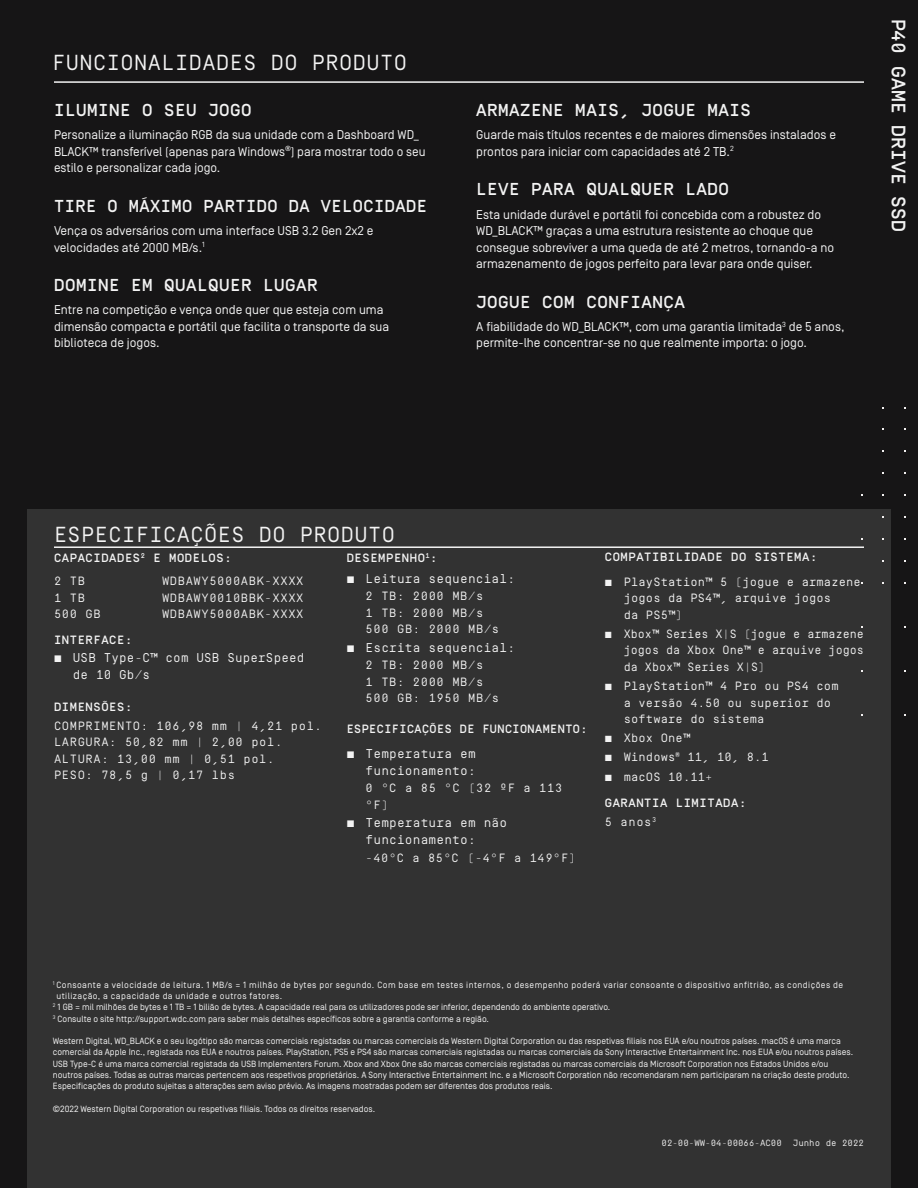
<style>
.page{position:relative;width:918px;height:1188px;background:#161516}
.page>*{position:absolute;margin:0;border:0;box-sizing:border-box;transform-origin:0 0}
.t1{font:21.75px "Simplon Mono";letter-spacing:.02em;color:#f3f3f3}
.t2{font:500 19.5px "Simplon Mono";color:#f3f3f3}
.t3{font:500 17.25px "Simplon Mono";letter-spacing:.03em;color:#f3f3f3}
.t4{font:12.75px/16.5px "Simplon Norm";color:#f3f3f3}
.t5{font:12.75px/16.6px "Simplon Mono";letter-spacing:.01em;color:#f3f3f3}
.t6{font:12px/16.5px "Simplon Mono";letter-spacing:.01em;color:#f3f3f3}
.t7{font:12px/16.5px "Simplon Mono";letter-spacing:.05em;color:#f3f3f3}
.t8{font:500 12px/23px "Simplon Mono";letter-spacing:.05em;color:#f3f3f3}
.t9{font:9px/11.2px "Simplon Norm";color:#f3f3f3}
.t10{font:9px "Simplon Norm";letter-spacing:.05em;color:#f3f3f3}
.t11{font:9px "Simplon Mono";color:#f3f3f3}
.s1{font-weight:400}
</style>
<div class="page">
<div style="left:27px;top:510px;width:864px;height:678px;background:#323232"></div>
<hr style="left:54px;top:81px;width:810px;height:2px;background:#f3f3f3">
<hr style="left:54px;top:546px;width:810px;height:2px;background:#f3f3f3">
<h1 class="t1" style="left:52px;top:51px;width:356px">FUNCIONALIDADES DO PRODUTO</h1>
<h3 class="t3" style="left:54px;top:101px;width:199px">ILUMINE O SEU JOGO</h3>
<h3 class="t4" style="left:54px;top:127px;width:373px">Personalize a iluminação RGB da sua unidade com a Dashboard WD_<br>BLACK™ transferível (apenas para Windows<sup>®</sup>) para mostrar todo o seu estilo e personalizar cada jogo.</h3>
<h3 class="t3" style="left:54px;top:197px;width:375px">TIRE O MÁXIMO PARTIDO DA VELOCIDADE</h3>
<h3 class="t4" style="left:54px;top:223px;width:321px">Vença os adversários com uma interface USB 3.2 Gen 2x2 e velocidades até 2000 MB/s.<sup>1</sup></h3>
<h3 class="t3" style="left:54px;top:276px;width:265px">DOMINE EM QUALQUER LUGAR</h3>
<h3 class="t4" style="left:54px;top:302px;width:337px">Entre na competição e vença onde quer que esteja com uma dimensão compacta e portátil que facilita o transporte da sua biblioteca de jogos.</h3>
<h3 class="t3" style="left:476px;top:101px;width:276px">ARMAZENE MAIS, JOGUE MAIS</h3>
<h3 class="t4" style="left:476px;top:127px;width:361px">Guarde mais títulos recentes e de maiores dimensões instalados e prontos para iniciar com capacidades até 2 TB.<sup>2</sup></h3>
<h3 class="t3" style="left:476px;top:180px;width:254px">LEVE PARA QUALQUER LADO</h3>
<p class="t4" style="left:476px;top:206px;width:359px">Esta unidade durável e portátil foi concebida com a robustez do WD_BLACK™ graças a uma estrutura resistente ao choque que consegue sobreviver a uma queda de até 2 metros, tornando-a no armazenamento de jogos perfeito para levar para onde quiser.</p>
<h3 class="t3" style="left:476px;top:292px;width:210px">JOGUE COM CONFIANÇA</h3>
<h3 class="t4" style="left:476px;top:319px;width:370px">A fiabilidade do WD_BLACK™, com uma garantia limitada<sup>3</sup> de 5 anos, permite-lhe concentrar-se no que realmente importa: o jogo.</h3>
<h2 class="t2" style="left:909px;top:19px;width:215px;rotate:90deg">P40 GAME DRIVE SSD</h2>
<h1 class="t1" style="left:54px;top:523px;width:343px">ESPECIFICAÇÕES DO PRODUTO</h1>
<h3 class="t8" style="left:54px;top:547px;width:179px">CAPACIDADES<sup>2</sup> E MODELOS:<br><span class="s1">2 TB</span></h3>
<h3 class="t7" style="left:162px;top:573px;width:143px">WDBAWY5000ABK-XXXX</h3>
<h3 class="t6" style="left:54px;top:590px;width:32px">1 TB</h3>
<h3 class="t7" style="left:162px;top:590px;width:143px">WDBAWY0010BBK-XXXX</h3>
<h3 class="t6" style="left:54px;top:606px;width:48px">500 GB</h3>
<h3 class="t7" style="left:162px;top:606px;width:143px">WDBAWY5000ABK-XXXX</h3>
<h3 class="t8" style="left:54px;top:628px;width:80px">INTERFACE:</h3>
<h3 class="t5" style="left:73px;top:650px;width:233px;text-indent:-19px">■ USB Type-C™ com USB SuperSpeed de 10 Gb/s</h3>
<h3 class="t8" style="left:54px;top:696px;width:80px">DIMENSÕES:</h3>
<h3 class="t7" style="left:54px;top:717px;width:269px">COMPRIMENTO: 106,98 mm | 4,21 pol.<br>LARGURA: 50,82 mm | 2,00 pol.<br>ALTURA: 13,00 mm | 0,51 pol.<br>PESO: 78,5 g | 0,17 lbs</h3>
<h3 class="t8" style="left:347px;top:547px;width:92px">DESEMPENHO<sup>1</sup>:</h3>
<h3 class="t5" style="left:347px;top:570px;width:170px">■ Leitura sequencial:</h3>
<h3 class="t7" style="left:366px;top:588px;width:135px">2 TB: 2000 MB/s<br>1 TB: 2000 MB/s<br>500 GB: 2000 MB/s</h3>
<h3 class="t5" style="left:347px;top:639px;width:170px">■ Escrita sequencial:</h3>
<h3 class="t7" style="left:366px;top:657px;width:135px">2 TB: 2000 MB/s<br>1 TB: 2000 MB/s<br>500 GB: 1950 MB/s</h3>
<h3 class="t8" style="left:347px;top:718px;width:242px">ESPECIFICAÇÕES DE FUNCIONAMENTO:</h3>
<h3 class="t5" style="left:347px;top:745px;width:131px;text-align:right">■ Temperatura em funcionamento:</h3>
<h3 class="t6" style="left:366px;top:780px;width:198px">0 °C a 85 °C (32 ºF a 113 °F)</h3>
<h3 class="t5" style="left:366px;top:814px;width:143px;text-indent:-19px">■ Temperatura em não funcionamento:</h3>
<h3 class="t6" style="left:366px;top:849px;width:212px">-40°C a 85°C (-4°F a 149°F)</h3>
<h3 class="t8" style="left:605px;top:546px;width:214px">COMPATIBILIDADE DO SISTEMA:</h3>
<h3 class="t6" style="left:624px;top:573px;width:239px;text-indent:-19px">■ PlayStation™ 5 (jogue e armazene jogos da PS4™, arquive jogos<br>da PS5™)</h3>
<h3 class="t6" style="left:624px;top:626px;width:242px;text-align:justify;text-indent:-19px">■ Xbox™ Series X|S (jogue e armazene jogos da Xbox One™ e arquive jogos da Xbox™ Series X|S)</h3>
<h3 class="t6" style="left:624px;top:678px;width:216px;text-indent:-19px">■ PlayStation™ 4 Pro ou PS4 com a versão 4.50 ou superior do software do sistema</h3>
<h3 class="t6" style="left:605px;top:730px;width:87px">■ Xbox One™</h3>
<h3 class="t6" style="left:605px;top:749px;width:166px">■ Windows<sup>®</sup> 11, 10, 8.1</h3>
<h3 class="t6" style="left:605px;top:768px;width:109px">■ macOS 10.11+</h3>
<h3 class="t8" style="left:605px;top:794px;width:143px;line-height:18.6px">GARANTIA LIMITADA:<br><span class="s1">5 anos</span><sup>3</sup></h3>
<p class="t10" style="left:53px;top:980px;width:792px"><sup>1</sup> Consoante a velocidade de leitura. 1 MB/s = 1 milhão de bytes por segundo. Com base em testes internos, o desempenho poderá variar consoante o dispositivo anfitrião, as condições de</p>
<p class="t10" style="left:56px;top:991px;width:228px">utilização, a capacidade da unidade e outros fatores.</p>
<p class="t9" style="left:53px;top:1002px;width:559px"><sup>2</sup> 1 GB = mil milhões de bytes e 1 TB = 1 bilião de bytes. A capacidade real para os utilizadores pode ser inferior, dependendo do ambiente operativo.</p>
<p class="t9" style="left:53px;top:1013px;width:438px"><sup>3</sup> Consulte o site http://support.wdc.com para saber mais detalhes específicos sobre a garantia conforme a região.</p>
<p class="t9" style="left:53px;top:1035px;width:802px">Western Digital, WD_BLACK e o seu logótipo são marcas comerciais registadas ou marcas comerciais da Western Digital Corporation ou das respetivas filiais nos EUA e/ou noutros países. macOS é uma marca comercial da Apple Inc., registada nos EUA e noutros países. PlayStation, PS5 e PS4 são marcas comerciais registadas ou marcas comerciais da Sony Interactive Entertainment Inc. nos EUA e/ou noutros países.<br>USB Type-C é uma marca comercial registada da USB Implementers Forum. Xbox and Xbox One são marcas comerciais registadas ou marcas comerciais da Microsoft Corporation nos Estados Unidos e/ou noutros países. Todas as outras marcas pertencem aos respetivos proprietários. A Sony Interactive Entertainment Inc. e a Microsoft Corporation não recomendaram nem participaram na criação deste produto.<br>Especificações do produto sujeitas a alterações sem aviso prévio. As imagens mostradas podem ser diferentes dos produtos reais.</p>
<p class="t9" style="left:53px;top:1103px;width:324px">©2022 Western Digital Corporation ou respetivas filiais. Todos os direitos reservados.</p>
<p class="t11" style="left:662px;top:1138px;width:204px">02-00-WW-04-00066-AC00 Junho de 2022</p>
</div>
